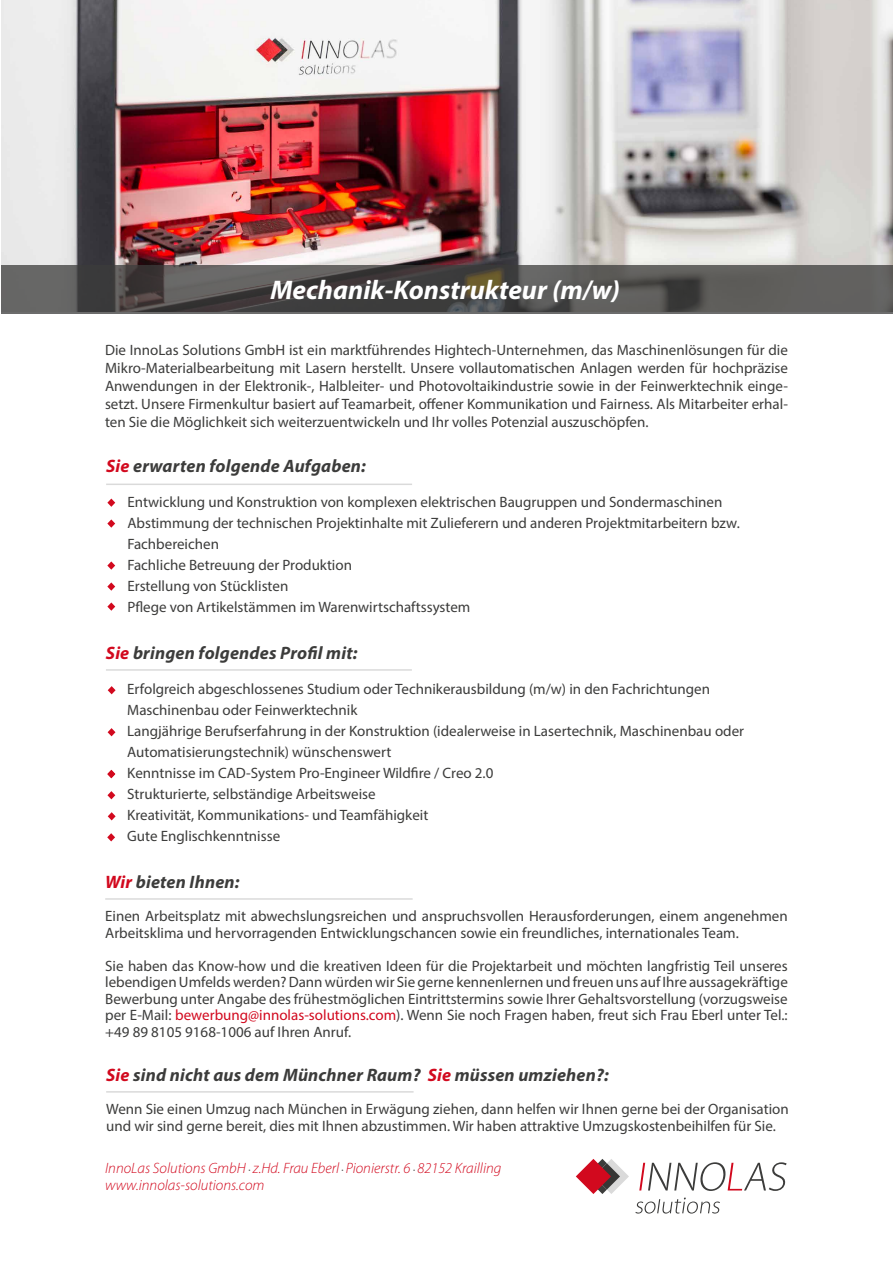
<style>
.page{position:relative;width:893px;height:1263px;background:#fff}
.page>*{position:absolute;margin:0;border:0;box-sizing:border-box;transform-origin:0 0}
.t1{font:italic 700 27px "Myriad Pro";color:#fff}
.t2{font:italic 700 18px "Myriad Pro";letter-spacing:.01em;color:#3c3c3b}
.t3{font:15px/21px "Myriad Pro";color:#3c3c3b}
.t4{font:italic 300 15px/16.5px "Myriad Pro";color:#d2091e}
.s1{color:#d2091e}
.s2{font-weight:400;font-style:normal;font-size:10.5px;color:#3c3c3b}
</style>
<div class="page">
<img style="left:1px;top:0;width:892px;height:265px">
<svg style="left:1px;top:265px;width:892px;height:48px;background:#535250"></svg>
<svg style="left:576px;top:1159px;width:53px;height:35px"></svg>
<svg style="left:639px;top:1162px;width:148px;height:29px"></svg>
<svg style="left:635px;top:1197px;width:85px;height:16px"></svg>
<hr style="left:105px;top:898px;width:308px;height:2px;background:#dadada">
<hr style="left:106px;top:1091px;width:308px;height:1px;background:#dadada">
<hr style="left:106px;top:484px;width:306px;height:1px;background:#dadada">
<svg style="left:107px;top:499px;width:8px;height:8px"></svg>
<svg style="left:107px;top:519px;width:8px;height:9px"></svg>
<svg style="left:107px;top:561px;width:8px;height:9px"></svg>
<svg style="left:107px;top:582px;width:8px;height:9px"></svg>
<svg style="left:107px;top:602px;width:8px;height:9px"></svg>
<hr style="left:106px;top:669px;width:306px;height:2px;background:#dadada">
<svg style="left:108px;top:686px;width:8px;height:8px"></svg>
<svg style="left:108px;top:728px;width:7px;height:8px"></svg>
<svg style="left:107px;top:770px;width:8px;height:8px"></svg>
<svg style="left:107px;top:791px;width:8px;height:8px"></svg>
<svg style="left:108px;top:812px;width:8px;height:8px"></svg>
<svg style="left:107px;top:833px;width:8px;height:8px"></svg>
<h1 class="t1" style="left:270px;top:273px;width:351px">Mechanik-Konstrukteur (m/w)</h1>
<p class="t3" style="left:105px;top:341px;width:684px;line-height:18px;text-align:justify">Die InnoLas Solutions GmbH ist ein marktführendes Hightech-Unternehmen, das Maschinenlösungen für die Mikro-Materialbearbeitung mit Lasern herstellt. Unsere vollautomatischen Anlagen werden für hochpräzise Anwendungen in der Elektronik-, Halbleiter- und Photovoltaikindustrie sowie in der Feinwerktechnik einge&shy;setzt. Unsere Firmenkultur basiert auf Teamarbeit, offener Kommunikation und Fairness. Als Mitarbeiter erhal&shy;ten Sie die Möglichkeit sich weiterzuentwickeln und Ihr volles Potenzial auszuschöpfen.</p>
<p class="t2" style="left:106px;top:454px;width:261px"><span class="s1">Sie</span> erwarten folgende Aufgaben:</p>
<p class="t3" style="left:127px;top:491px;width:614px">Entwicklung und Konstruktion von komplexen elektrischen Baugruppen und Sondermaschinen Abstimmung der technischen Projektinhalte mit Zulieferern und anderen Projektmitarbeitern bzw.<br>Fachbereichen<br>Fachliche Betreuung der Produktion<br>Erstellung von Stücklisten<br>Pflege von Artikelstämmen im Warenwirtschaftssystem</p>
<p class="t2" style="left:106px;top:642px;width:253px"><span class="s1">Sie</span> bringen folgendes Profil mit:</p>
<p class="t3" style="left:127px;top:678px;width:618px">Erfolgreich abgeschlossenes Studium oder Technikerausbildung (m/w) in den Fachrichtungen Maschinenbau oder Feinwerktechnik<br>Langjährige Berufserfahrung in der Konstruktion (idealerweise in Lasertechnik, Maschinenbau oder Automatisierungstechnik) wünschenswert<br>Kenntnisse im CAD-System Pro-Engineer Wildfire / Creo 2.0<br>Strukturierte, selbständige Arbeitsweise<br>Kreativität, Kommunikations- und Teamfähigkeit<br>Gute Englischkenntnisse</p>
<p class="t2" style="left:105px;top:871px;width:136px"><span class="s1">Wir</span> bieten Ihnen:</p>
<p class="t3" style="left:105px;top:908px;width:684px;line-height:16.5px">Einen Arbeitsplatz mit abwechslungsreichen und anspruchsvollen Herausforderungen, einem angenehmen<br>Arbeitsklima und hervorragenden Entwicklungschancen sowie ein freundliches, internationales Team.</p>
<p class="t3" style="left:105px;top:957px;width:684px;line-height:16.5px;text-align:justify">Sie haben das Know-how und die kreativen Ideen für die Projektarbeit und möchten langfristig Teil unseres lebendigen Umfelds werden? Dann würden wir Sie gerne kennenlernen und freuen uns auf Ihre aussagekräftige Bewerbung unter Angabe des frühestmöglichen Eintrittstermins sowie Ihrer Gehaltsvorstellung (vorzugsweise per E-Mail: <span class="s1">bewerbung@innolas-solutions.com</span>). Wenn Sie noch Fragen haben, freut sich Frau Eberl unter Tel.: +49 89 8105 9168-1006 auf Ihren Anruf.</p>
<p class="t2" style="left:106px;top:1063px;width:504px"><span class="s1">Sie</span> sind nicht aus dem Münchner Raum? <span class="s1">Sie</span> müssen umziehen?:</p>
<p class="t3" style="left:106px;top:1101px;width:684px;line-height:16.5px">Wenn Sie einen Umzug nach München in Erwägung ziehen, dann helfen wir Ihnen gerne bei der Organisation und wir sind gerne bereit, dies mit Ihnen abzustimmen. Wir haben attraktive Umzugskostenbeihilfen für Sie.</p>
<p class="t4" style="left:105px;top:1160px;width:398px">InnoLas Solutions GmbH <span class="s2">·</span> z.Hd. Frau Eberl <span class="s2">·</span> Pionierstr. 6 <span class="s2">·</span> 82152 Krailling www.innolas-solutions.com</p>
</div>
